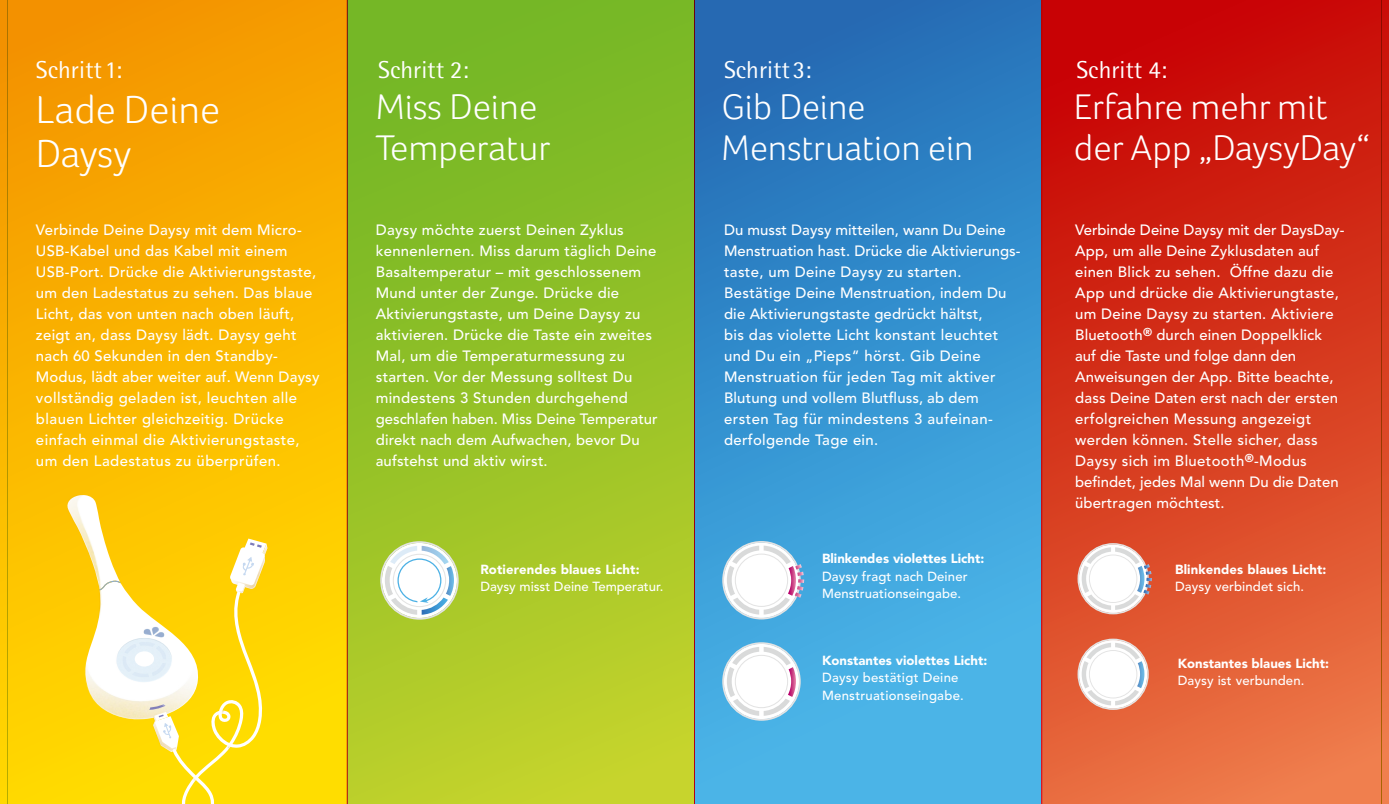
<style>
.page{position:relative;width:1389px;height:804px;background:#fff}
.page>*{position:absolute;margin:0;border:0;box-sizing:border-box;transform-origin:0 0}
.t1{font:300 40.25px/43.8px "Foco";color:#fff}
.t2{font:300 36.75px/40.2px "Foco";color:#fff}
.t3{font:24.5px "Rotis Semi Sans";color:#fff}
.t4{font:500 14.88px/21px "Avenir";letter-spacing:.02em;color:#fff}
.t5{font:500 13.12px/17.5px "Avenir";letter-spacing:.01em;color:#fff}
.t6{font:900 13.12px "Avenir";color:#fff}
</style>
<div class="page">
<div style="left:694px;top:0;width:348px;height:804px;background:linear-gradient(to bottom,#226cb5,#4ebeef)"></div>
<div style="left:1042px;top:0;width:347px;height:804px;background:linear-gradient(to bottom,#c50000,#eb7744)"></div>
<div style="left:0;top:0;width:347px;height:804px;background:linear-gradient(to bottom,#f49500,#ffe200)"></div>
<div style="left:347px;top:0;width:347px;height:804px;background:linear-gradient(to bottom,#6fb525,#c1d22b)"></div>
<div style="left:13px;top:463px;width:150px;height:211px;background:#fdc100"></div>
<div style="left:27px;top:604px;width:34px;height:168px;background:#ffd000"></div>
<img style="left:301px;top:610px;width:20px;height:31px">
<img style="left:270px;top:610px;width:31px;height:36px">
<div style="left:206px;top:491px;width:117px;height:119px;background:#ffcf00"></div>
<img style="left:270px;top:693px;width:16px;height:108px">
<img style="left:270px;top:657px;width:11px;height:109px">
<svg style="left:61px;top:495px;width:209px;height:309px"></svg>
<img style="left:94px;top:652px;width:127px;height:110px">
<svg style="left:380px;top:541px;width:79px;height:78px"></svg>
<svg style="left:1078px;top:543px;width:74px;height:71px"></svg>
<svg style="left:1078px;top:638px;width:71px;height:72px"></svg>
<svg style="left:722px;top:541px;width:82px;height:78px"></svg>
<svg style="left:722px;top:642px;width:79px;height:78px"></svg>
<hr style="left:7px;top:0;width:1px;height:804px;background:#afca00">
<hr style="left:1041px;top:0;width:1px;height:804px;background:#e5007d">
<hr style="left:1381px;top:0;width:1px;height:804px;background:#afca00">
<hr style="left:694px;top:0;width:1px;height:804px;background:#e5007d">
<hr style="left:347px;top:0;width:1px;height:804px;background:#e5007d">
<h3 class="t3" style="left:36px;top:56px;width:88px">Schritt1:</h3>
<h1 class="t1" style="left:36px;top:87px;width:186px">Lade Deine<br>Daysy</h1>
<p class="t4" style="left:36px;top:219px;width:285px">Verbinde Deine Daysy mit dem Micro-USB-Kabel und das Kabel mit einem USB-Port. Drücke die Aktivierungstaste, um den Ladestatus zu sehen. Das blaue Licht, das von unten nach oben läuft, zeigt an, dass Daysy lädt. Daysy geht nach 60 Sekunden in den Standby-Modus, lädt aber weiter auf. Wenn Daysy vollständig geladen ist, leuchten alle blauen Lichter gleichzeitig. Drücke einfach einmal die Aktivierungstaste, um den Ladestatus zu überprüfen.</p>
<h3 class="t3" style="left:378px;top:56px;width:92px">Schritt 2:</h3>
<h2 class="t2" style="left:376px;top:87px;width:176px">Miss Deine<br>Temperatur</h2>
<p class="t4" style="left:376px;top:219px;width:283px">Daysy möchte zuerst Deinen Zyklus kennenlernen. Miss darum täglich Deine Basaltemperatur – mit geschlossenem Mund unter der Zunge. Drücke die Aktivierungstaste, um Deine Daysy zu aktivieren. Drücke die Taste ein zweites Mal, um die Temperaturmessung zu starten. Vor der Messung solltest Du mindestens 3 Stunden durchgehend geschlafen haben. Miss Deine Temperatur direkt nach dem Aufwachen, bevor Du aufstehst und aktiv wirst.</p>
<p class="t6" style="left:480px;top:561px;width:161px">Rotierendes blaues Licht:</p>
<p class="t5" style="left:480px;top:578px;width:185px">Daysy misst Deine Temperatur.</p>
<h3 class="t3" style="left:724px;top:56px;width:89px">Schritt3:</h3>
<h2 class="t2" style="left:722px;top:87px;width:254px">Gib Deine<br>Menstruation ein</h2>
<p class="t4" style="left:724px;top:219px;width:298px">Du musst Daysy mitteilen, wann Du Deine Menstruation hast. Drücke die Aktivierungs&shy;taste, um Deine Daysy zu starten.<br>Bestätige Deine Menstruation, indem Du die Aktivierungstaste gedrückt hältst,<br>bis das violette Licht konstant leuchtet und Du ein „Pieps“ hörst. Gib Deine Menstruation für jeden Tag mit aktiver Blutung und vollem Blutfluss, ab dem ersten Tag für mindestens 3 aufeinan&shy;derfolgende Tage ein.</p>
<p class="t6" style="left:822px;top:551px;width:164px">Blinkendes violettes Licht:</p>
<p class="t5" style="left:822px;top:568px;width:147px">Daysy fragt nach Deiner<br>Menstruationseingabe.</p>
<p class="t6" style="left:822px;top:652px;width:167px">Konstantes violettes Licht:</p>
<p class="t5" style="left:822px;top:669px;width:143px">Daysy bestätigt Deine<br>Menstruationseingabe.</p>
<h3 class="t3" style="left:1076px;top:56px;width:92px">Schritt 4:</h3>
<h2 class="t2" style="left:1074px;top:87px;width:298px">Erfahre mehr mit der App „DaysyDay“</h2>
<p class="t4" style="left:1075px;top:219px;width:270px">Verbinde Deine Daysy mit der DaysDay-App, um alle Deine Zyklusdaten auf einen Blick zu sehen. Öffne dazu die App und drücke die Aktivierungtaste, um Deine Daysy zu starten. Aktiviere Bluetooth<sup>®</sup> durch einen Doppelklick auf die Taste und folge dann den Anweisungen der App. Bitte beachte, dass Deine Daten erst nach der ersten erfolgreichen Messung angezeigt werden können. Stelle sicher, dass Daysy sich im Bluetooth<sup>®</sup>-Modus befindet, jedes Mal wenn Du die Daten übertragen möchtest.</p>
<p class="t6" style="left:1175px;top:561px;width:153px">Blinkendes blaues Licht:</p>
<p class="t5" style="left:1175px;top:578px;width:131px">Daysy verbindet sich.</p>
<p class="t6" style="left:1178px;top:655px;width:153px">Konstantes blaues Licht:</p>
<p class="t5" style="left:1178px;top:672px;width:128px">Daysy ist verbunden.</p>
</div>
